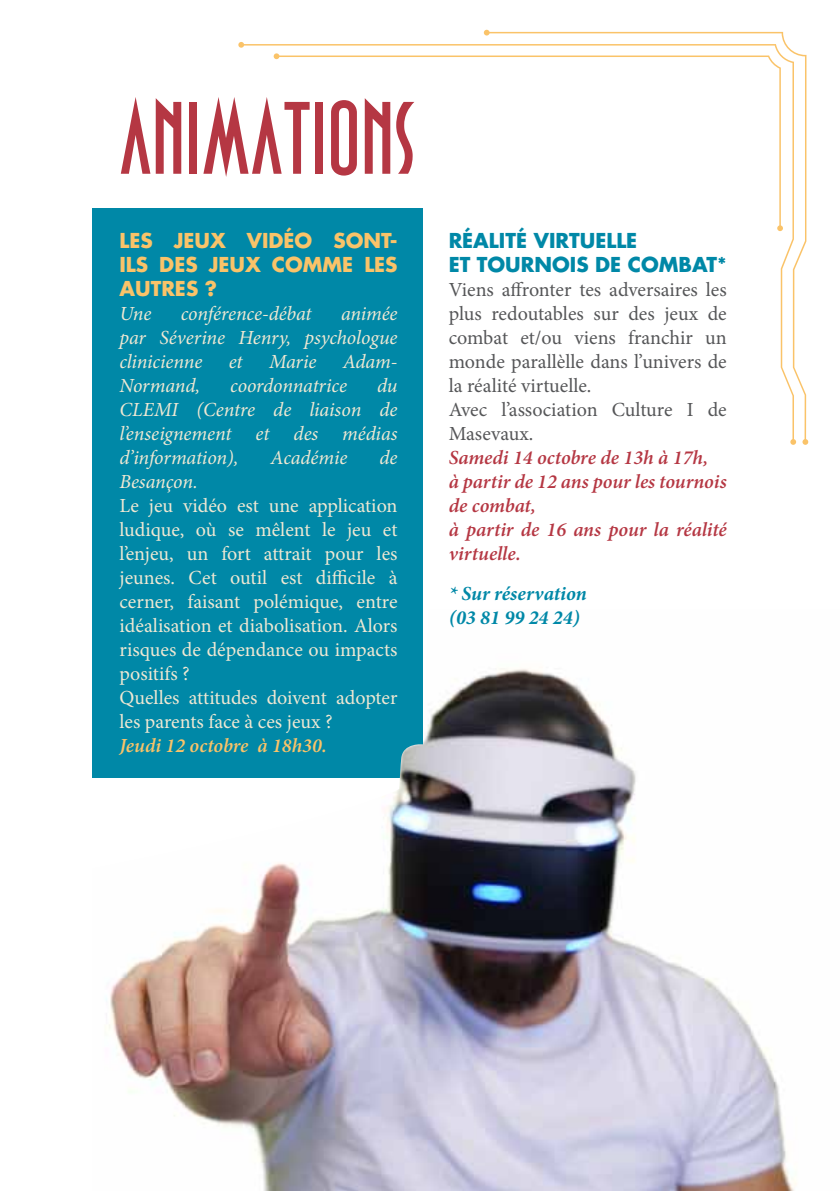
<style>
.page{position:relative;width:840px;height:1191px;background:#fff}
.page>*{position:absolute;margin:0;border:0;box-sizing:border-box;transform-origin:0 0}
.t1{font:102px "Deco Tech";color:#b53743}
.t2{font:20px/24px "Minion Pro";color:#efe8d3}
.t3{font:italic 20px/24px "Minion Pro";letter-spacing:-.005em;color:#efe8d3;text-align:justify}
.t4{font:20px/24px "Minion Pro";color:#555658}
.t5{font:italic 600 20px/24px "Minion Pro";letter-spacing:-.005em;color:#b53743}
.t6{font:700 20px/24px "Futura Std";color:#fac369;text-align:justify}
.t7{font:700 20px/24px "Futura Std";color:#0088a7}
.t8{font:italic 700 20px/24px "Minion Pro";color:#0088a7}
.t9{font:italic 600 20px "Minion Pro";color:#fac369}
</style>
<div class="page">
<div style="left:93px;top:208px;width:330px;height:569px;background:#0088a7"></div>
<img style="left:93px;top:668px;width:704px;height:523px">
<svg style="left:802px;top:439px;width:5px;height:6px"></svg>
<svg style="left:790px;top:442px;width:5px;height:3px"></svg>
<svg style="left:238px;top:42px;width:6px;height:6px"></svg>
<svg style="left:483px;top:30px;width:6px;height:6px"></svg>
<svg style="left:486px;top:32px;width:320px;height:410px"></svg>
<svg style="left:241px;top:44px;width:552px;height:398px"></svg>
<svg style="left:276px;top:56px;width:504px;height:172px"></svg>
<h1 class="t1" style="left:119px;top:85px;width:298px">ANIMATIONS</h1>
<p class="t6" style="left:119px;top:228px;width:279px">LES JEUX VIDÉO SONT-ILS DES JEUX COMME LES AUTRES ?</p>
<p class="t3" style="left:119px;top:301px;width:33px">Une</p>
<p class="t3" style="left:181px;top:301px;width:132px">conférence-débat</p>
<p class="t3" style="left:119px;top:301px;width:279px;text-indent:221px">animée par Séverine Henry, psychologue clinicienne</p>
<p class="t3" style="left:229px;top:349px;width:16px">et</p>
<p class="t3" style="left:269px;top:349px;width:49px">Marie</p>
<p class="t3" style="left:342px;top:349px;width:56px">Adam-</p>
<p class="t3" style="left:119px;top:373px;width:82px">Normand,</p>
<p class="t3" style="left:230px;top:373px;width:118px">coordonnatrice</p>
<p class="t3" style="left:119px;top:373px;width:279px;text-indent:257px">du CLEMI (Centre de liaison de l’enseignement et des médias d’information),</p>
<p class="t3" style="left:270px;top:445px;width:78px">Académie</p>
<p class="t3" style="left:379px;top:445px;width:20px">de</p>
<p class="t3" style="left:119px;top:469px;width:80px">Besançon.</p>
<p class="t2" style="left:119px;top:493px;width:279px">Le jeu vidéo est une application ludique, où se mêlent le jeu et l’enjeu, un fort attrait pour les jeunes. Cet outil est difficile à cerner, faisant polémique, entre idéalisation et diabolisation. Alors risques de dépendance ou impacts positifs ?<br>Quelles attitudes doivent adopter les parents face à ces jeux ?</p>
<p class="t9" style="left:119px;top:731px;width:209px">Jeudi 12 octobre à 18h30.</p>
<p class="t7" style="left:448px;top:228px;width:279px">RÉALITÉ VIRTUELLE<br>ET TOURNOIS DE COMBAT*</p>
<p class="t4" style="left:448px;top:277px;width:279px">Viens affronter tes adversaires les plus redoutables sur des jeux de combat et/ou viens franchir un monde parallèlle dans l’univers de la réalité virtuelle.<br>Avec l’association Culture I de<br>Masevaux.</p>
<p class="t5" style="left:448px;top:445px;width:279px">Samedi 14 octobre de 13h à 17h,<br>à partir de 12 ans pour les tournois de combat,<br>à partir de 16 ans pour la réalité virtuelle.</p>
<p class="t8" style="left:448px;top:581px;width:140px">* Sur réservation (03 81 99 24 24)</p>
</div>
